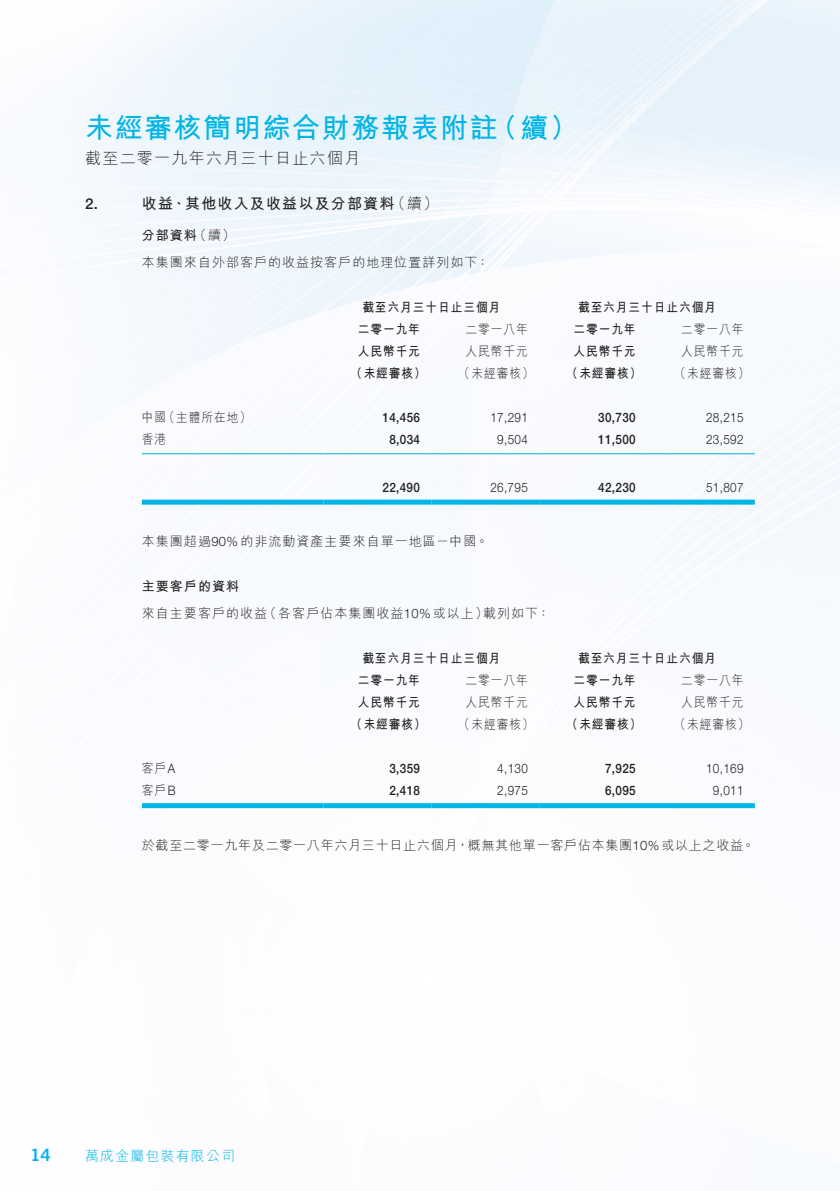
<style>
.page{position:relative;width:840px;height:1191px;background:#fff}
.page>*{position:absolute;margin:0;border:0;box-sizing:border-box;transform-origin:0 0}
.t1{font:700 28px "M Hei HK";letter-spacing:.055em;color:#00b5e6}
.t2{font:17px "Trade Gothic LT Std Bd 2";color:#00b5e6}
.t3{font:300 16px "M Hei HK";letter-spacing:.08em;color:#231f20}
.t4{font:700 15px "M Hei HK";letter-spacing:.08em;color:#231f20}
.t5{font:300 15px "M Hei HK";color:#231f20}
.t6{font:500 15px "Helvetica Neue LT Std";color:#231f20}
.t7{font:300 14px "M Hei HK";letter-spacing:.08em;color:#00b5e6}
.t8{font:700 13px "M Hei HK";letter-spacing:.08em;color:#231f20;scale:.9 1}
.t9{font:300 13px "M Hei HK";letter-spacing:.08em;color:#231f20}
.t10{font:300 13px "M Hei HK";letter-spacing:.08em;color:#231f20;scale:.9 1}
.t11{font:300 13px "Helvetica Neue LT Std";letter-spacing:.03em;color:#231f20;scale:.9 1}
.t12{font:500 13px "Helvetica Neue LT Std";letter-spacing:.03em;color:#231f20;scale:.9 1}
.t13{font:300 13px "M Hei HK";letter-spacing:.055em;color:#231f20}
.t14{font:700 13px "M Hei HK";letter-spacing:.08em;color:#231f20}
.s1{font-family:"Helvetica Neue LT Std"}
</style>
<div class="page">
<img style="left:75px;top:0;width:764px;height:809px">
<hr style="left:142px;top:453px;width:181px;height:1px;background:#00b5e6">
<hr style="left:323px;top:453px;width:108px;height:1px;background:#00b5e6">
<hr style="left:431px;top:453px;width:108px;height:1px;background:#00b5e6">
<hr style="left:539px;top:453px;width:107px;height:1px;background:#00b5e6">
<hr style="left:646px;top:453px;width:108px;height:1px;background:#00b5e6">
<div style="left:142px;top:499px;width:181px;height:5px;background:#00b5e6"></div>
<div style="left:323px;top:499px;width:108px;height:5px;background:#00b5e6"></div>
<div style="left:431px;top:499px;width:108px;height:5px;background:#00b5e6"></div>
<div style="left:539px;top:499px;width:107px;height:5px;background:#00b5e6"></div>
<div style="left:646px;top:499px;width:108px;height:5px;background:#00b5e6"></div>
<div style="left:142px;top:803px;width:181px;height:5px;background:#00b5e6"></div>
<div style="left:323px;top:803px;width:108px;height:5px;background:#00b5e6"></div>
<div style="left:431px;top:803px;width:108px;height:5px;background:#00b5e6"></div>
<div style="left:539px;top:803px;width:107px;height:5px;background:#00b5e6"></div>
<div style="left:646px;top:803px;width:108px;height:5px;background:#00b5e6"></div>
<h1 class="t1" style="left:85px;top:108px;width:414px">未經審核簡明綜合財務報表附註</h1>
<p class="t3" style="left:85px;top:150px;width:276px">截至二零一九年六月三十日止六個月</p>
<p class="t5" style="left:390px;top:196px;width:50px">（續(</p>
<p class="t4" style="left:142px;top:193px;width:254px">收益、其他收入及收益以及分部資料</p>
<p class="t6" style="left:85px;top:195px;width:14px">2.</p>
<h1 class="t1" style="left:489px;top:108px;width:90px">（續(</h1>
<p class="t9" style="left:193px;top:228px;width:43px">（續(</p>
<p class="t14" style="left:142px;top:225px;width:57px">分部資料</p>
<p class="t9" style="left:142px;top:256px;width:349px">本集團來自外部客戶的收益按客戶的地理位置詳列如下：</p>
<p class="t8" style="left:362px;top:298px;width:155px">截至六月三十日止三個月</p>
<p class="t8" style="left:577px;top:298px;width:155px">截至六月三十日止六個月</p>
<p class="t8" style="left:357px;top:320px;width:71px">二零一九年</p>
<p class="t10" style="left:465px;top:323px;width:71px">二零一八年</p>
<p class="t8" style="left:573px;top:320px;width:71px">二零一九年</p>
<p class="t10" style="left:681px;top:323px;width:71px">二零一八年</p>
<p class="t8" style="left:357px;top:342px;width:71px">人民幣千元</p>
<p class="t10" style="left:465px;top:344px;width:71px">人民幣千元</p>
<p class="t8" style="left:573px;top:342px;width:71px">人民幣千元</p>
<p class="t10" style="left:681px;top:344px;width:71px">人民幣千元</p>
<p class="t8" style="left:350px;top:364px;width:85px">（未經審核）</p>
<p class="t10" style="left:458px;top:366px;width:85px">（未經審核）</p>
<p class="t8" style="left:566px;top:364px;width:85px">（未經審核）</p>
<p class="t10" style="left:673px;top:366px;width:85px">（未經審核(</p>
<p class="t10" style="left:163px;top:410px;width:99px">（主體所在地(</p>
<p class="t10" style="left:142px;top:410px;width:29px">中國</p>
<p class="t12" style="left:382px;top:410px;width:43px">14,456</p>
<p class="t11" style="left:490px;top:409px;width:43px">17,291</p>
<p class="t12" style="left:598px;top:410px;width:43px">30,730</p>
<p class="t11" style="left:705px;top:409px;width:43px">28,215</p>
<p class="t10" style="left:142px;top:432px;width:29px">香港</p>
<p class="t12" style="left:389px;top:432px;width:35px">8,034</p>
<p class="t11" style="left:497px;top:431px;width:35px">9,504</p>
<p class="t12" style="left:598px;top:432px;width:43px">11,500</p>
<p class="t11" style="left:705px;top:431px;width:43px">23,592</p>
<p class="t12" style="left:382px;top:479px;width:43px">22,490</p>
<p class="t11" style="left:490px;top:479px;width:43px">26,795</p>
<p class="t12" style="left:598px;top:479px;width:43px">42,230</p>
<p class="t11" style="left:705px;top:479px;width:43px">51,807</p>
<p class="t9" style="left:142px;top:534px;width:348px">本集團超過<span class="s1">90%</span>的非流動資產主要來自單一地區－中國。</p>
<p class="t14" style="left:142px;top:576px;width:99px">主要客戶的資料</p>
<p class="t9" style="left:263px;top:607px;width:226px">（各客戶佔本集團收益<span class="s1">10%</span>或以上）</p>
<p class="t9" style="left:142px;top:607px;width:127px">來自主要客戶的收益</p>
<p class="t9" style="left:483px;top:607px;width:68px">載列如下：</p>
<p class="t8" style="left:362px;top:649px;width:155px">截至六月三十日止三個月</p>
<p class="t8" style="left:577px;top:649px;width:155px">截至六月三十日止六個月</p>
<p class="t8" style="left:357px;top:671px;width:71px">二零一九年</p>
<p class="t10" style="left:465px;top:673px;width:71px">二零一八年</p>
<p class="t8" style="left:573px;top:671px;width:71px">二零一九年</p>
<p class="t10" style="left:681px;top:673px;width:71px">二零一八年</p>
<p class="t8" style="left:357px;top:693px;width:71px">人民幣千元</p>
<p class="t10" style="left:465px;top:695px;width:71px">人民幣千元</p>
<p class="t8" style="left:573px;top:693px;width:71px">人民幣千元</p>
<p class="t10" style="left:681px;top:695px;width:71px">人民幣千元</p>
<p class="t8" style="left:350px;top:715px;width:85px">（未經審核）</p>
<p class="t10" style="left:458px;top:717px;width:85px">（未經審核）</p>
<p class="t8" style="left:566px;top:715px;width:85px">（未經審核）</p>
<p class="t10" style="left:673px;top:717px;width:85px">（未經審核(</p>
<p class="t10" style="left:142px;top:761px;width:38px">客戶<span class="s1">A</span></p>
<p class="t12" style="left:389px;top:760px;width:35px">3,359</p>
<p class="t11" style="left:497px;top:760px;width:35px">4,130</p>
<p class="t12" style="left:604px;top:760px;width:35px">7,925</p>
<p class="t11" style="left:705px;top:760px;width:43px">10,169</p>
<p class="t10" style="left:142px;top:783px;width:39px">客戶<span class="s1">B</span></p>
<p class="t12" style="left:389px;top:782px;width:35px">2,418</p>
<p class="t11" style="left:497px;top:782px;width:35px">2,975</p>
<p class="t12" style="left:604px;top:782px;width:35px">6,095</p>
<p class="t11" style="left:712px;top:782px;width:35px">9,011</p>
<p class="t13" style="left:142px;top:838px;width:614px">於截至二零一九年及二零一八年六月三十日止六個月，概無其他單一客戶佔本集團<span class="s1">10%</span>或以上之收益。</p>
<h2 class="t2" style="left:30px;top:1144px;width:22px">14</h2>
<p class="t7" style="left:85px;top:1148px;width:151px">萬成金屬包裝有限公司</p>
</div>
